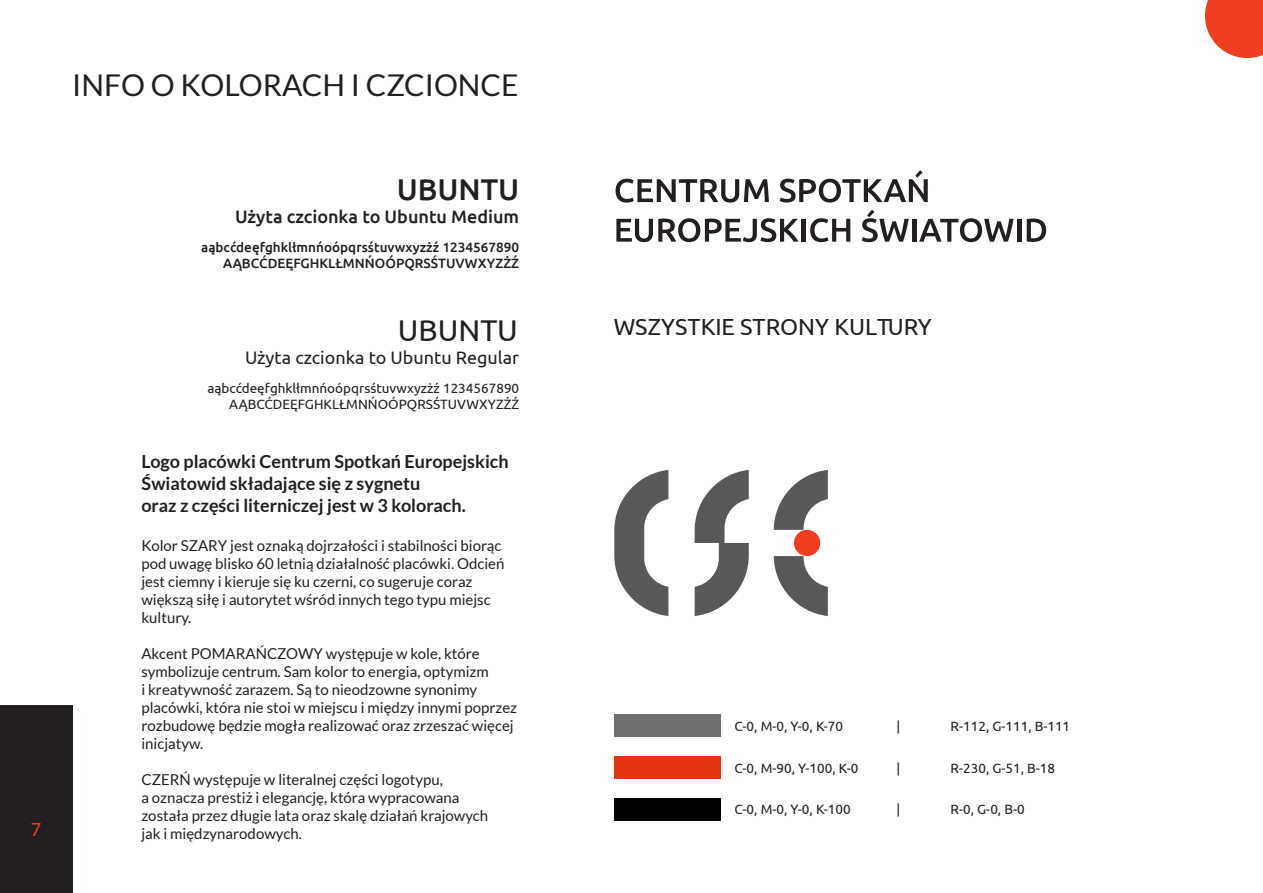
<style>
.page{position:relative;width:1263px;height:893px;background:#fff}
.page>*{position:absolute;margin:0;border:0;box-sizing:border-box;transform-origin:0 0}
.HEDER{font:30px "Lato";color:#231f20}
.HEDER-2{font:500 30px "Ubuntu";color:#231f20}
.HEDER-3{font:30px "Ubuntu";color:#231f20}
.t1{font:23.25px "Ubuntu";color:#231f20}
.HEDER-4{font:700 18px/21.6px "Lato";color:#231f20}
.HEDER-5{font:18px "Ubuntu";color:#231f20}
.HEDER-6{font:500 18px "Ubuntu";color:#231f20}
.t2{font:18px "Lato";color:#ef3e22}
.HEDER-7{font:15px/18px "Lato";color:#231f20}
.HEDER-8{font:13.5px "Ubuntu";color:#231f20}
.HEDER-9{font:500 13.5px "Ubuntu";color:#231f20}
</style>
<div class="page">
<div style="left:0;top:706px;width:72px;height:187px;background:#231f20"></div>
<svg style="left:1205px;top:0;width:58px;height:58px;background:#f0553d"></svg>
<svg style="left:615px;top:179px;width:154px;height:24px"></svg>
<svg style="left:780px;top:170px;width:148px;height:33px"></svg>
<svg style="left:616px;top:218px;width:182px;height:24px"></svg>
<hr style="left:801px;top:219px;width:4px;height:23px;background:#231f20">
<svg style="left:810px;top:218px;width:40px;height:24px"></svg>
<svg style="left:862px;top:210px;width:47px;height:32px"></svg>
<hr style="left:912px;top:219px;width:4px;height:23px;background:#231f20">
<svg style="left:919px;top:218px;width:94px;height:24px"></svg>
<hr style="left:1017px;top:219px;width:4px;height:23px;background:#231f20">
<svg style="left:1027px;top:219px;width:19px;height:23px"></svg>
<svg style="left:614px;top:470px;width:54px;height:146px"></svg>
<svg style="left:695px;top:470px;width:54px;height:146px"></svg>
<svg style="left:774px;top:470px;width:54px;height:60px"></svg>
<svg style="left:774px;top:556px;width:54px;height:60px"></svg>
<div style="left:794px;top:530px;width:26px;height:26px;background:#ef3e22;border-radius:50%"></div>
<div style="left:614px;top:714px;width:107px;height:23px;background:#706f6f"></div>
<div style="left:614px;top:756px;width:107px;height:23px;background:#e63312"></div>
<div style="left:614px;top:798px;width:107px;height:23px;background:#000"></div>
<p class="t2" style="left:31px;top:819px;width:12px">7</p>
<p class="HEDER" style="left:72px;top:69px;width:448px">INFO O KOLORACH I CZCIONCE</p>
<p class="HEDER-2" style="left:397px;top:170px;width:124px">UBUNTU</p>
<p class="HEDER-6" style="left:235px;top:205px;width:285px">Użyta czcionka to Ubuntu Medium</p>
<p class="HEDER-9" style="left:201px;top:239px;width:320px">aąbcćdeęfghklłmnńoópqrsśtuvwxyzżź 1234567890</p>
<p class="HEDER-9" style="left:223px;top:255px;width:298px">AĄBCĆDEĘFGHKLŁMNŃOÓPQRSŚTUVWXYZŻŹ</p>
<p class="HEDER-3" style="left:398px;top:312px;width:121px">UBUNTU</p>
<p class="HEDER-5" style="left:245px;top:346px;width:276px">Użyta czcionka to Ubuntu Regular</p>
<p class="HEDER-8" style="left:207px;top:380px;width:313px">aąbcćdeęfghklłmnńoópqrsśtuvwxyzżź 1234567890</p>
<p class="HEDER-8" style="left:229px;top:396px;width:291px">AĄBCĆDEĘFGHKLŁMNŃOÓPQRSŚTUVWXYZŻŹ</p>
<p class="HEDER-4" style="left:141px;top:451px;width:369px">Logo placówki Centrum Spotkań Europejskich<br>Światowid składające się z sygnetu</p>
<p class="HEDER-4" style="left:141px;top:494px;width:326px">oraz z części literniczej jest w 3 kolorach.</p>
<p class="HEDER-7" style="left:141px;top:537px;width:365px">Kolor SZARY jest oznaką dojrzałości i stabilności biorąc pod uwagę blisko 60 letnią działalność placówki. Odcień jest ciemny i kieruje się ku czerni, co sugeruje coraz większą siłę i autorytet wśród innych tego typu miejsc kultury.</p>
<p class="HEDER-7" style="left:141px;top:645px;width:377px">Akcent POMARAŃCZOWY występuje w kole, które symbolizuje centrum. Sam kolor to energia, optymizm<br>i kreatywność zarazem. Są to nieodzowne synonimy placówki, która nie stoi w miejscu i między innymi poprzez rozbudowę będzie mogła realizować oraz zrzeszać więcej inicjatyw.</p>
<p class="HEDER-7" style="left:141px;top:771px;width:303px">CZERŃ występuje w literalnej części logotypu,</p>
<p class="HEDER-7" style="left:141px;top:789px;width:320px">a oznacza prestiż i elegancję, która wypracowana</p>
<p class="HEDER-7" style="left:141px;top:807px;width:348px">została przez długie lata oraz skalę działań krajowych</p>
<p class="HEDER-7" style="left:141px;top:825px;width:162px">jak i międzynarodowych.</p>
<h2 class="t1" style="left:614px;top:313px;width:320px">WSZYSTKIE STRONY KULTURY</h2>
<p class="HEDER-8" style="left:735px;top:718px;width:110px">C-0, M-0, Y-0, K-70</p>
<p class="HEDER-8" style="left:897px;top:718px;width:5px">|</p>
<p class="HEDER-8" style="left:951px;top:718px;width:121px">R-112, G-111, B-111</p>
<p class="HEDER-8" style="left:735px;top:759px;width:125px">C-0, M-90, Y-100, K-0</p>
<p class="HEDER-8" style="left:897px;top:759px;width:5px">|</p>
<p class="HEDER-8" style="left:951px;top:759px;width:106px">R-230, G-51, B-18</p>
<p class="HEDER-8" style="left:735px;top:801px;width:118px">C-0, M-0, Y-0, K-100</p>
<p class="HEDER-8" style="left:897px;top:801px;width:5px">|</p>
<p class="HEDER-8" style="left:951px;top:801px;width:76px">R-0, G-0, B-0</p>
</div>
